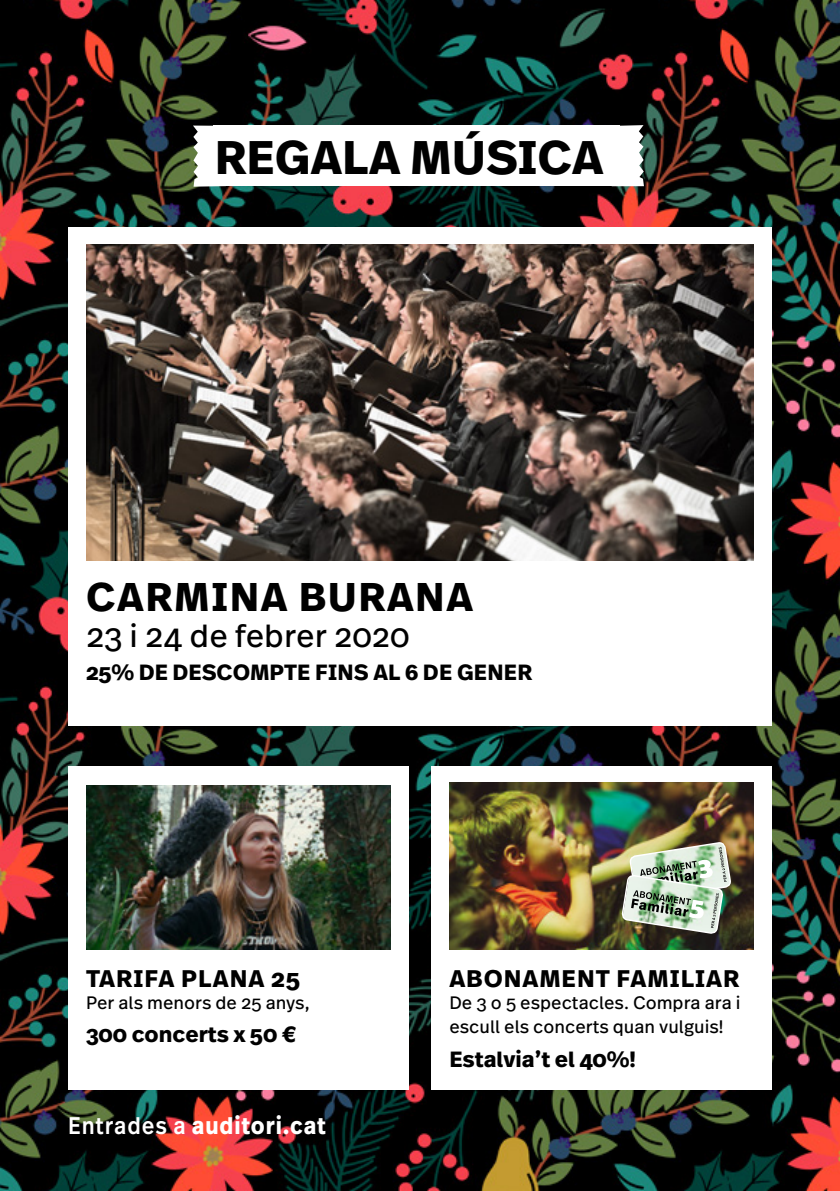
<style>
.page{position:relative;width:840px;height:1191px;background:#fff}
.page>*{position:absolute;margin:0;border:0;box-sizing:border-box;transform-origin:0 0}
.t1{font:700 47px "Real Text Pro";color:#000}
.t2{font:700 40px "Real Text Pro";letter-spacing:.04em;color:#000}
.t3{font:32px "Real Text Pro";color:#000}
.t4{font:700 24px "Real Text Pro";letter-spacing:.04em;color:#000}
.t5{font:700 24px "Real Text Pro";letter-spacing:.04em;color:#fff;scale:.9 1}
.t6{font:700 22px "Real Text Pro";color:#000}
.t7{font:18px/24.6px "Real Text Pro";color:#000}
.s1{font-weight:500}
</style>
<div class="page">
<img style="left:0;top:0;width:839px;height:1191px">
<svg style="left:610px;top:125px;width:33px;height:61px"></svg>
<svg style="left:193px;top:126px;width:33px;height:61px"></svg>
<div style="left:213px;top:126px;width:406px;height:60px;background:#fff"></div>
<div style="left:68px;top:766px;width:340px;height:323px;background:#fff"></div>
<img style="left:86px;top:785px;width:304px;height:165px">
<div style="left:431px;top:766px;width:340px;height:323px;background:#fff"></div>
<img style="left:449px;top:782px;width:304px;height:168px">
<img style="left:620px;top:829px;width:110px;height:105px">
<div style="left:68px;top:227px;width:703px;height:499px;background:#fff"></div>
<img style="left:86px;top:245px;width:667px;height:315px">
<h1 class="t1" style="left:215px;top:123px;width:390px">REGALA MÚSICA</h1>
<h2 class="t2" style="left:86px;top:567px;width:388px">CARMINA BURANA</h2>
<h3 class="t3" style="left:86px;top:613px;width:325px">23 i 24 de febrer 2020</h3>
<p class="t6" style="left:86px;top:656px;width:447px">25% DE DESCOMPTE FINS AL 6 DE GENER</p>
<h3 class="t4" style="left:86px;top:961px;width:215px">TARIFA PLANA 25</h3>
<p class="t7" style="left:86px;top:989px;width:225px">Per als menors de 25 anys,</p>
<p class="t6" style="left:86px;top:1018px;width:211px">300 concerts x 50 €</p>
<h3 class="t5" style="left:68px;top:1108px;width:288px"><span class="s1">Entrades a</span> auditori.cat</h3>
<h3 class="t4" style="left:449px;top:961px;width:291px">ABONAMENT FAMILIAR</h3>
<p class="t7" style="left:449px;top:989px;width:292px">De 3 o 5 espectacles. Compra ara i escull els concerts quan vulguis!</p>
<p class="t6" style="left:449px;top:1042px;width:188px">Estalvia’t el 40%!</p>
</div>
